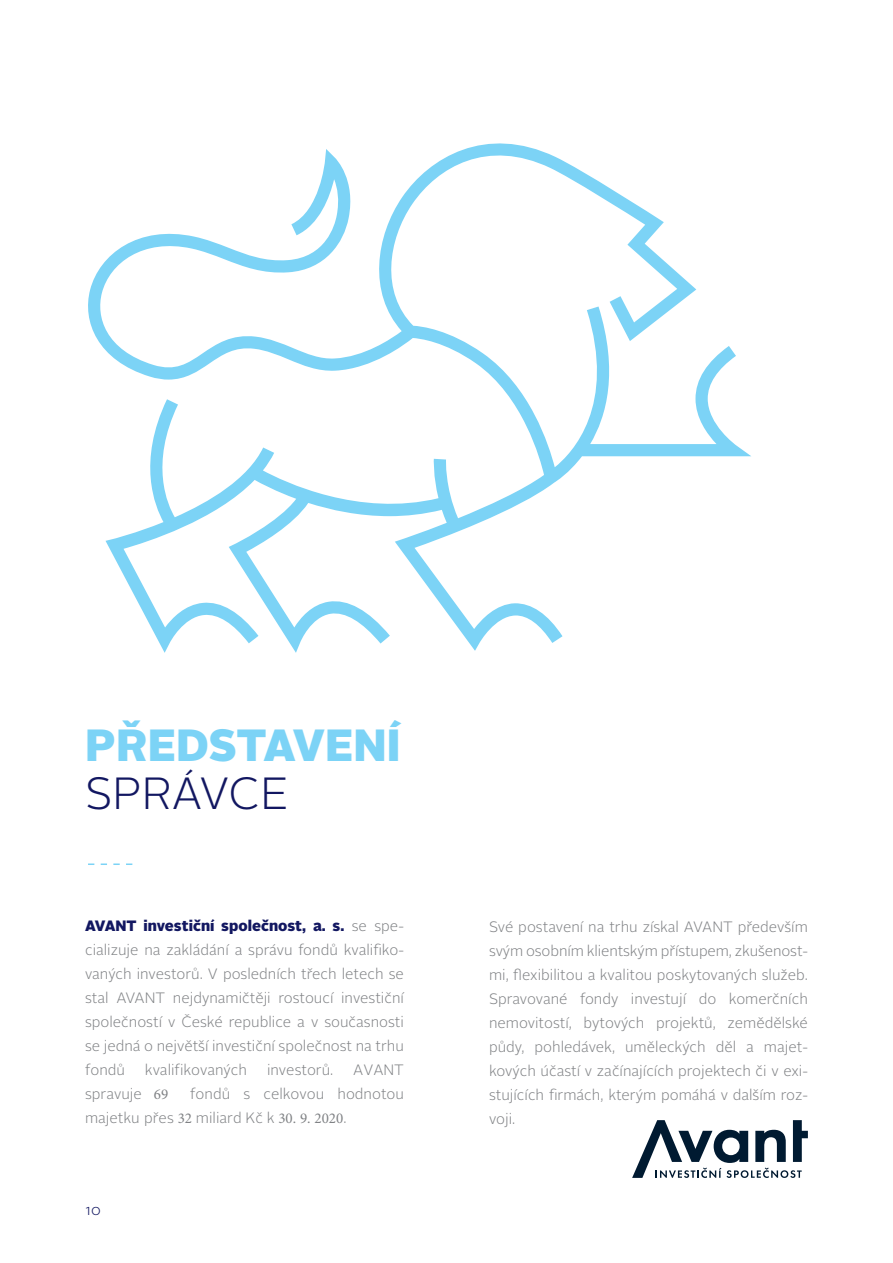
<style>
.page{position:relative;width:893px;height:1263px;background:#fff}
.page>*{position:absolute;margin:0;border:0;box-sizing:border-box;transform-origin:0 0}
.t1{font:900 45px "Alright Sans";color:#7cd3f6}
.t2{font:300 45px "Alright Sans";letter-spacing:-.005em;color:#121761}
.t3{font:300 15px/24px "Alright Sans";color:#808285;text-align:justify}
.t4{font:300 15px "Alright Sans";color:#121761}
.s1{font-weight:900;color:#121761}
.s2{font-family:"Minion Pro";font-weight:400}
</style>
<div class="page">
<svg style="left:88px;top:863px;width:44px;height:2px"></svg>
<svg style="left:88px;top:143px;width:663px;height:510px"></svg>
<svg style="left:632px;top:1120px;width:176px;height:58px"></svg>
<h1 class="t1" style="left:85px;top:713px;width:317px">PŘEDSTAVENÍ</h1>
<h1 class="t2" style="left:85px;top:763px;width:205px">SPRÁVCE</h1>
<p class="t3" style="left:85px;top:914px;width:320px"><span class="s1">AVANT investiční společnost, a. s.</span> se spe&shy;cializuje na zakládání a správu fondů kvalifiko&shy;vaných investorů. V posledních třech letech se stal AVANT nejdynamičtěji rostoucí investiční společností v České republice a v současnosti se jedná o největší investiční společnost na trhu fondů</p>
<p class="t3" style="left:145px;top:1058px;width:104px">kvalifikovaných</p>
<p class="t3" style="left:267px;top:1058px;width:68px">investorů.</p>
<p class="t3" style="left:353px;top:1058px;width:52px">AVANT</p>
<p class="t3" style="left:85px;top:1082px;width:85px">spravuje <span class="s2">69</span></p>
<p class="t3" style="left:85px;top:1082px;width:320px;text-indent:105px">fondů s celkovou hodnotou majetku přes <span class="s2">32</span> miliard Kč k <span class="s2">30. 9. 2020</span>.</p>
<p class="t4" style="left:85px;top:1200px;width:17px">10</p>
<p class="t3" style="left:489px;top:915px;width:320px">Své postavení na trhu získal AVANT především svým osobním klientským přístupem, zkušenost&shy;mi, flexibilitou a kvalitou poskytovaných služeb.<br>Spravované fondy investují do komerčních nemovitostí, bytových projektů, zemědělské půdy, pohledávek, uměleckých děl a majet&shy;kových účastí v začínajících projektech či v exi&shy;stujících firmách, kterým pomáhá v dalším roz&shy;voji.</p>
</div>
